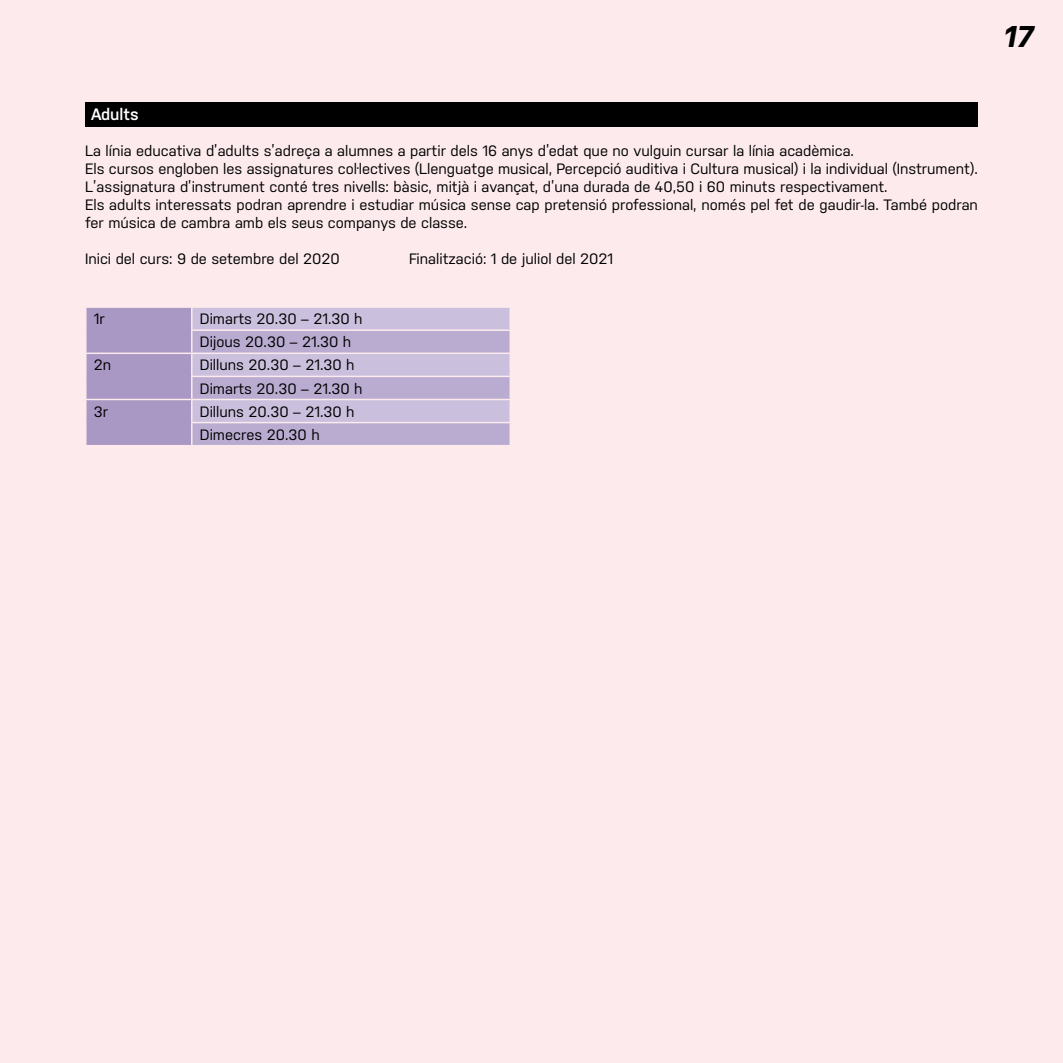
<style>
.page{position:relative;width:1063px;height:1063px;background:#fceaed}
.page>*{position:absolute;margin:0;border:0;box-sizing:border-box;transform-origin:0 0}
.t1{font:italic 700 30px "Nudista";color:#000}
.t2{font:600 16.5px "Nudista";color:#fff}
.t3{font:15px/18px "Nudista";color:#000}
</style>
<div class="page">
<div style="left:85px;top:102px;width:893px;height:24px;background:#000"></div>
<svg style="left:86px;top:307px;width:424px;height:138px;background:#beb1d3"></svg>
<p class="t2" style="left:91px;top:105px;width:49px">Adults</p>
<p class="t3" style="left:85px;top:142px;width:894px">La línia educativa d’adults s’adreça a alumnes a partir dels 16 anys d’edat que no vulguin cursar la línia acadèmica.<br>Els cursos engloben les assignatures col·lectives (Llenguatge musical, Percepció auditiva i Cultura musical) i la individual (Instrument).<br>L’assignatura d’instrument conté tres nivells: bàsic, mitjà i avançat, d’una durada de 40,50 i 60 minuts respectivament.<br>Els adults interessats podran aprendre i estudiar música sense cap pretensió professional, només pel fet de gaudir-la. També podran fer música de cambra amb els seus companys de classe.</p>
<p class="t3" style="left:85px;top:250px;width:256px">Inici del curs: 9 de setembre del 2020</p>
<p class="t3" style="left:409px;top:250px;width:206px">Finalització: 1 de juliol del 2021</p>
<p class="t3" style="left:94px;top:310px;width:12px">1r</p>
<p class="t3" style="left:200px;top:307px;width:164px;line-height:23.1px">Dimarts 20.30 – 21.30 h<br>Dijous 20.30 – 21.30 h</p>
<p class="t3" style="left:94px;top:356px;width:19px">2n</p>
<p class="t3" style="left:200px;top:353px;width:164px;line-height:23.1px">Dilluns 20.30 – 21.30 h<br>Dimarts 20.30 – 21.30 h</p>
<p class="t3" style="left:94px;top:402px;width:16px">3r</p>
<p class="t3" style="left:200px;top:400px;width:156px;line-height:23.1px">Dilluns 20.30 – 21.30 h<br>Dimecres 20.30 h</p>
<h1 class="t1" style="left:1004px;top:20px;width:31px">17</h1>
</div>
